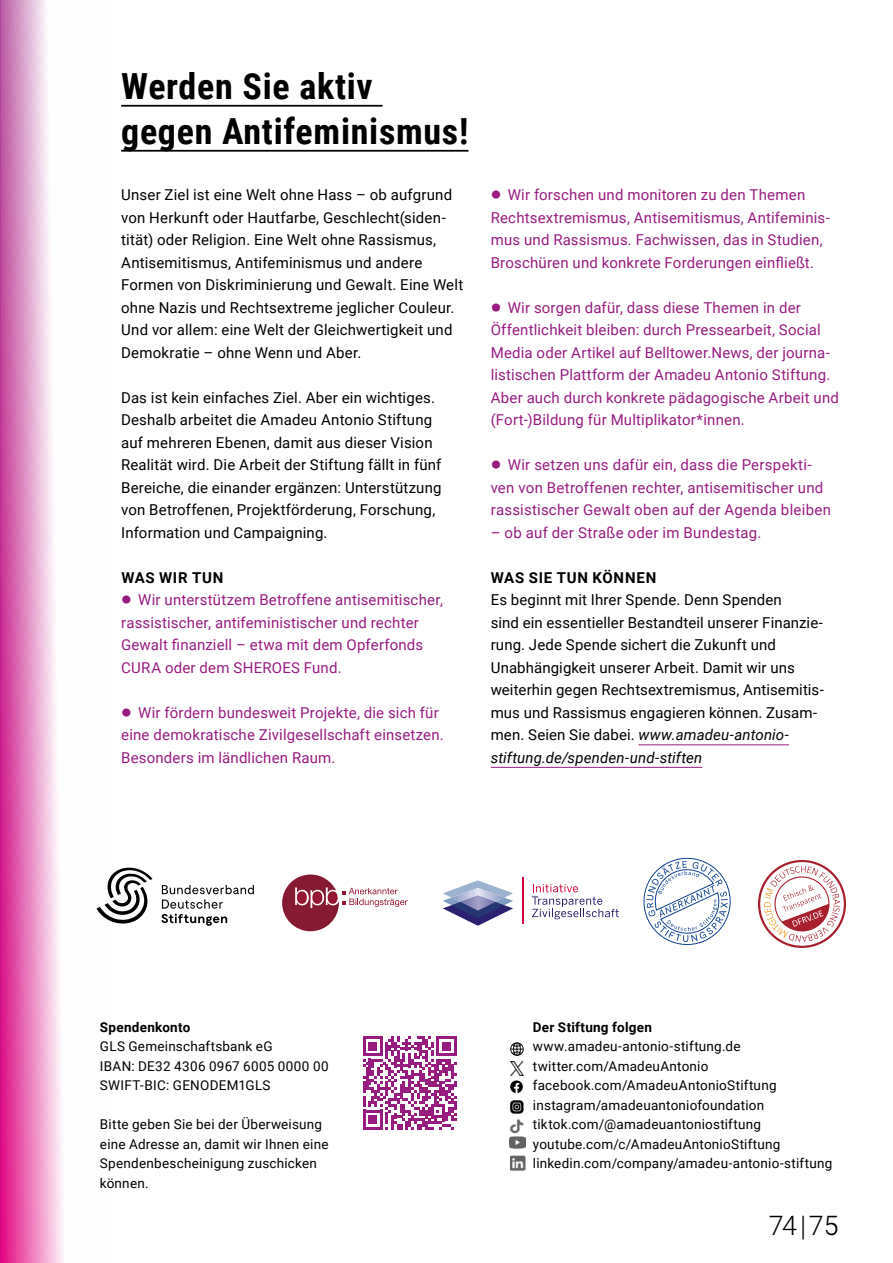
<style>
.page{position:relative;width:893px;height:1263px;background:#fff}
.page>*{position:absolute;margin:0;border:0;box-sizing:border-box;transform-origin:0 0}
.t1{font:700 36px/45px "Roboto Condensed";letter-spacing:.02em;color:#000}
.t2{font:27px "Roboto Mono";color:#000}
.t3{font:15px/22.5px "Roboto";letter-spacing:.01em;color:#000}
.t4{font:15px/22.5px "Roboto";letter-spacing:.015em;color:#981c80}
.t5{font:700 15px "Roboto";letter-spacing:.055em;color:#000}
.t6{font:13.5px/19.5px "Roboto";letter-spacing:.02em;color:#000}
.t7{font:700 13.5px "Roboto";letter-spacing:.02em;color:#000}
.s1{font-family:"Roboto Serif 20 pt";font-size:18px}
.s2{font-style:italic}
</style>
<div class="page">
<svg style="left:0;top:0;width:97px;height:1263px"></svg>
<svg style="left:510px;top:1042px;width:14px;height:14px"></svg>
<svg style="left:510px;top:1080px;width:13px;height:13px"></svg>
<svg style="left:510px;top:1100px;width:13px;height:13px"></svg>
<svg style="left:512px;top:1102px;width:9px;height:9px"></svg>
<img style="left:509px;top:1119px;width:16px;height:29px">
<img style="left:510px;top:1155px;width:16px;height:16px">
<img style="left:510px;top:1062px;width:14px;height:13px">
<hr style="left:638px;top:744px;width:151px;height:1px;background:#981c80">
<hr style="left:491px;top:767px;width:211px;height:1px;background:#981c80">
<svg style="left:758px;top:860px;width:88px;height:88px"></svg>
<svg style="left:643px;top:857px;width:88px;height:88px"></svg>
<svg style="left:161px;top:885px;width:93px;height:41px"></svg>
<svg style="left:97px;top:868px;width:55px;height:56px"></svg>
<svg style="left:443px;top:880px;width:70px;height:46px"></svg>
<img style="left:451px;top:888px;width:53px;height:14px">
<img style="left:460px;top:895px;width:35px;height:16px">
<svg style="left:532px;top:884px;width:87px;height:35px"></svg>
<hr style="left:523px;top:878px;width:1px;height:46px;background:#d4053b">
<svg style="left:282px;top:874px;width:126px;height:57px"></svg>
<hr style="left:121px;top:105px;width:262px;height:2px;background:#000">
<hr style="left:121px;top:150px;width:347px;height:2px;background:#000">
<svg style="left:363px;top:1036px;width:93px;height:94px"></svg>
<svg style="left:0;top:141px;width:30px;height:980px;background:#d760ac"></svg>
<h1 class="t1" style="left:121px;top:62px;width:349px">Werden Sie aktiv gegen Antifeminismus!</h1>
<p class="t3" style="left:121px;top:183px;width:344px">Unser Ziel ist eine Welt ohne Hass – ob aufgrund von Herkunft oder Hautfarbe, Geschlecht(siden&shy;tität) oder Religion. Eine Welt ohne Rassismus, Antisemitismus, Antifeminismus und andere Formen von Diskriminierung und Gewalt. Eine Welt ohne Nazis und Rechtsextreme jeglicher Couleur.<br>Und vor allem: eine Welt der Gleichwertigkeit und Demokratie – ohne Wenn und Aber.</p>
<p class="t3" style="left:121px;top:386px;width:322px">Das ist kein einfaches Ziel. Aber ein wichtiges.<br>Deshalb arbeitet die Amadeu Antonio Stiftung auf mehreren Ebenen, damit aus dieser Vision Realität wird. Die Arbeit der Stiftung fällt in fünf Bereiche, die einander ergänzen: Unterstützung von Betroffenen, Projektförderung, Forschung, Information und Campaigning.</p>
<p class="t5" style="left:121px;top:567px;width:104px">WAS WIR TUN</p>
<p class="t4" style="left:121px;top:588px;width:323px"><span class="s1">●</span> Wir unterstützem Betroffene antisemitischer, rassistischer, antifeministischer und rechter Gewalt finanziell – etwa mit dem Opferfonds CURA oder dem SHEROES Fund.</p>
<p class="t4" style="left:121px;top:701px;width:324px"><span class="s1">●</span> Wir fördern bundesweit Projekte, die sich für eine demokratische Zivilgesellschaft einsetzen.<br>Besonders im ländlichen Raum.</p>
<p class="t4" style="left:491px;top:183px;width:341px"><span class="s1">●</span> Wir forschen und monitoren zu den Themen Rechtsextremismus, Antisemitismus, Antifeminis&shy;mus und Rassismus. Fachwissen, das in Studien, Broschüren und konkrete Forderungen einfließt.</p>
<p class="t4" style="left:491px;top:296px;width:350px"><span class="s1">●</span> Wir sorgen dafür, dass diese Themen in der Öffentlichkeit bleiben: durch Pressearbeit, Social Media oder Artikel auf Belltower.News, der journa&shy;listischen Plattform der Amadeu Antonio Stiftung.<br>Aber auch durch konkrete pädagogische Arbeit und (Fort-)Bildung für Multiplikator*innen.</p>
<p class="t4" style="left:491px;top:453px;width:342px"><span class="s1">●</span> Wir setzen uns dafür ein, dass die Perspekti&shy;ven von Betroffenen rechter, antisemitischer und rassistischer Gewalt oben auf der Agenda bleiben</p>
<p class="t4" style="left:491px;top:521px;width:272px">– ob auf der Straße oder im Bundestag.</p>
<p class="t5" style="left:491px;top:567px;width:167px">WAS SIE TUN KÖNNEN</p>
<p class="t3" style="left:491px;top:588px;width:335px">Es beginnt mit Ihrer Spende. Denn Spenden<br>sind ein essentieller Bestandteil unserer Finanzie&shy;rung. Jede Spende sichert die Zukunft und Unabhängigkeit unserer Arbeit. Damit wir uns weiterhin gegen Rechtsextremismus, Antisemitis&shy;mus und Rassismus engagieren können. Zusam&shy;men. Seien Sie dabei. <span class="s2">www.amadeu-antonio&shy;stiftung.de/spenden-und-stiften</span></p>
<p class="t7" style="left:100px;top:1017px;width:92px">Spendenkonto</p>
<p class="t6" style="left:100px;top:1036px;width:230px">GLS Gemeinschaftsbank eG<br>IBAN: DE32 4306 0967 6005 0000 00<br>SWIFT-BIC: GENODEM1GLS</p>
<p class="t6" style="left:100px;top:1114px;width:230px">Bitte geben Sie bei der Überweisung eine Adresse an, damit wir Ihnen eine<br>Spendenbescheinigung zuschicken können.</p>
<p class="t7" style="left:533px;top:1017px;width:120px">Der Stiftung folgen</p>
<p class="t6" style="left:533px;top:1036px;width:301px">www.amadeu-antonio-stiftung.de twitter.com/AmadeuAntonio facebook.com/AmadeuAntonioStiftung instagram/amadeuantoniofoundation tiktok.com/@amadeuantoniostiftung youtube.com/c/AmadeuAntonioStiftung linkedin.com/company/amadeu-antonio-stiftung</p>
<h2 class="t2" style="left:768px;top:1207px;width:72px">74|75</h2>
</div>
